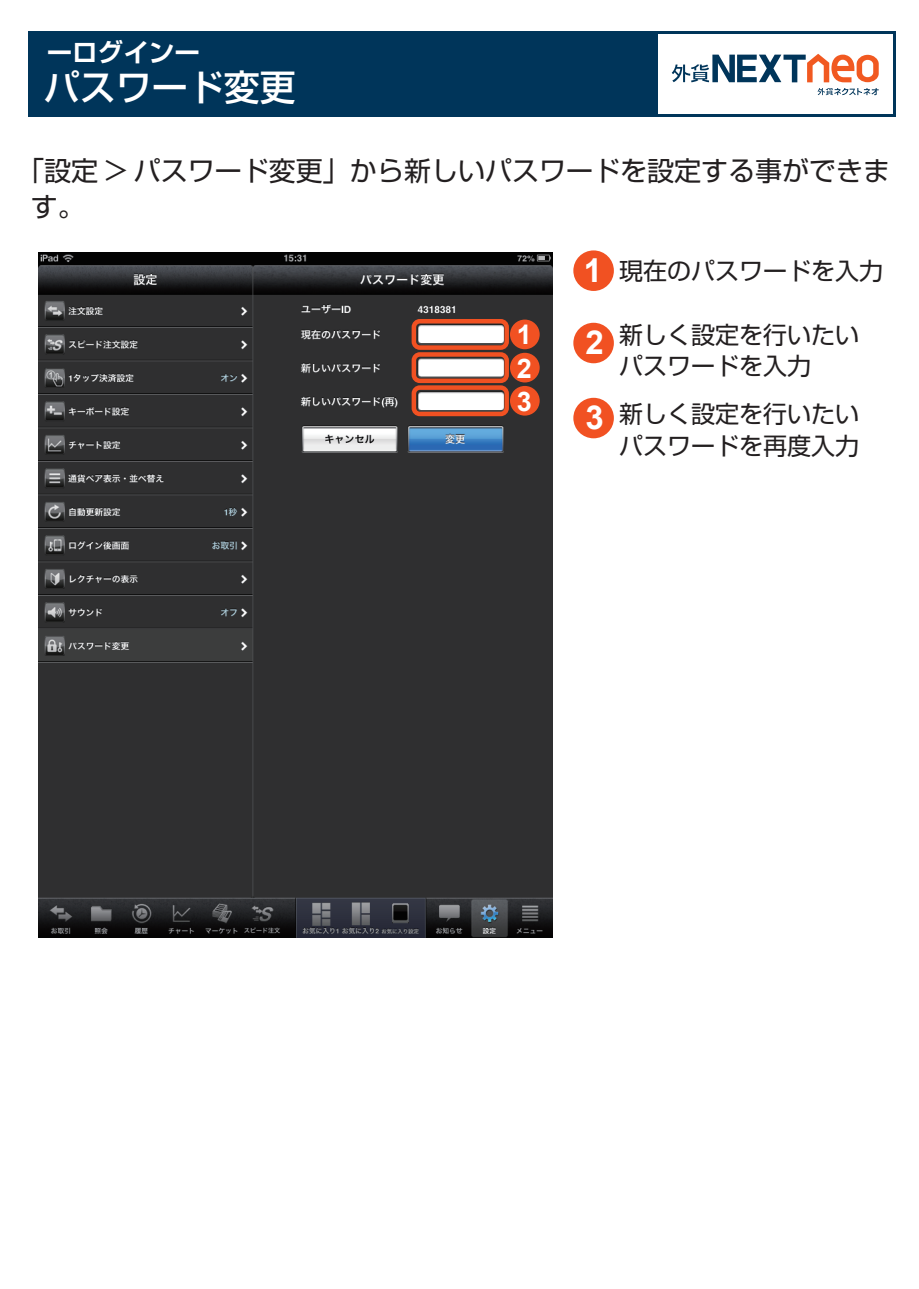
<style>
.page{position:relative;width:919px;height:1289px;background:#fff}
.page>*{position:absolute;margin:0;border:0;box-sizing:border-box;transform-origin:0 0}
.t1{font:500 36px "Shin Go Pro";color:#fff}
.t2{font:700 33px/72.3px "Arial";color:#fff}
.t3{font:27px/36px "Shin Go Pro";color:#231f20}
.t4{font:700 27px/33.2px "Arial";color:#fff;text-align:justify}
.t5{font:700 25.5px "Shin Go Pro De";color:#fff}
.t6{font:24px/31.5px "Shin Go Pro";color:#231f20}
.s1{font-family:"Arial";font-weight:700;font-size:33px;color:#fff}
</style>
<div class="page">
<img style="left:39px;top:252px;width:513px;height:685px">
<div style="left:28px;top:31px;width:867px;height:85px;background:#00355a"></div>
<div style="left:510px;top:319px;width:29px;height:30px;background:#f15122;border-radius:50%"></div>
<div style="left:510px;top:353px;width:29px;height:29px;background:#f15122;border-radius:50%"></div>
<div style="left:510px;top:386px;width:29px;height:29px;background:#f15122;border-radius:50%"></div>
<div style="left:573px;top:250px;width:41px;height:41px;background:#f15122;border-radius:50%"></div>
<div style="left:573px;top:323px;width:41px;height:40px;background:#f15122;border-radius:50%"></div>
<div style="left:573px;top:398px;width:41px;height:40px;background:#f15122;border-radius:50%"></div>
<div style="left:658px;top:35px;width:234px;height:79px;background:#fff"></div>
<svg style="left:817px;top:88px;width:61px;height:7px"></svg>
<svg style="left:671px;top:54px;width:207px;height:28px"></svg>
<div style="left:411px;top:319px;width:98px;height:31px;border:4px solid #f15122;border-radius:6px"></div>
<div style="left:411px;top:352px;width:98px;height:31px;border:4px solid #f15122;border-radius:6px"></div>
<div style="left:411px;top:385px;width:98px;height:31px;border:4px solid #f15122;border-radius:6px"></div>
<p class="t5" style="left:47px;top:32px;width:155px">ーログインー</p>
<h1 class="t1" style="left:44px;top:58px;width:254px">パスワード変更</h1>
<p class="t3" style="left:31px;top:149px;width:861px;text-indent:-13px">「設定 &gt; パスワード変更」から新しいパスワードを設定する事ができます。</p>
<p class="t4" style="left:517px;top:319px;width:17px">1<br>2<br>3</p>
<h2 class="t2" style="left:584px;top:235px;width:21px">1<br>2</h2>
<p class="t6" style="left:619px;top:253px;width:265px">現在のパスワードを入力</p>
<p class="t6" style="left:619px;top:316px;width:241px">新しく設定を行いたいパスワードを入力</p>
<p class="t6" style="left:585px;top:395px;width:275px;text-align:right"><span class="s1">3</span> 新しく設定を行いたいパスワードを再度入力</p>
</div>
